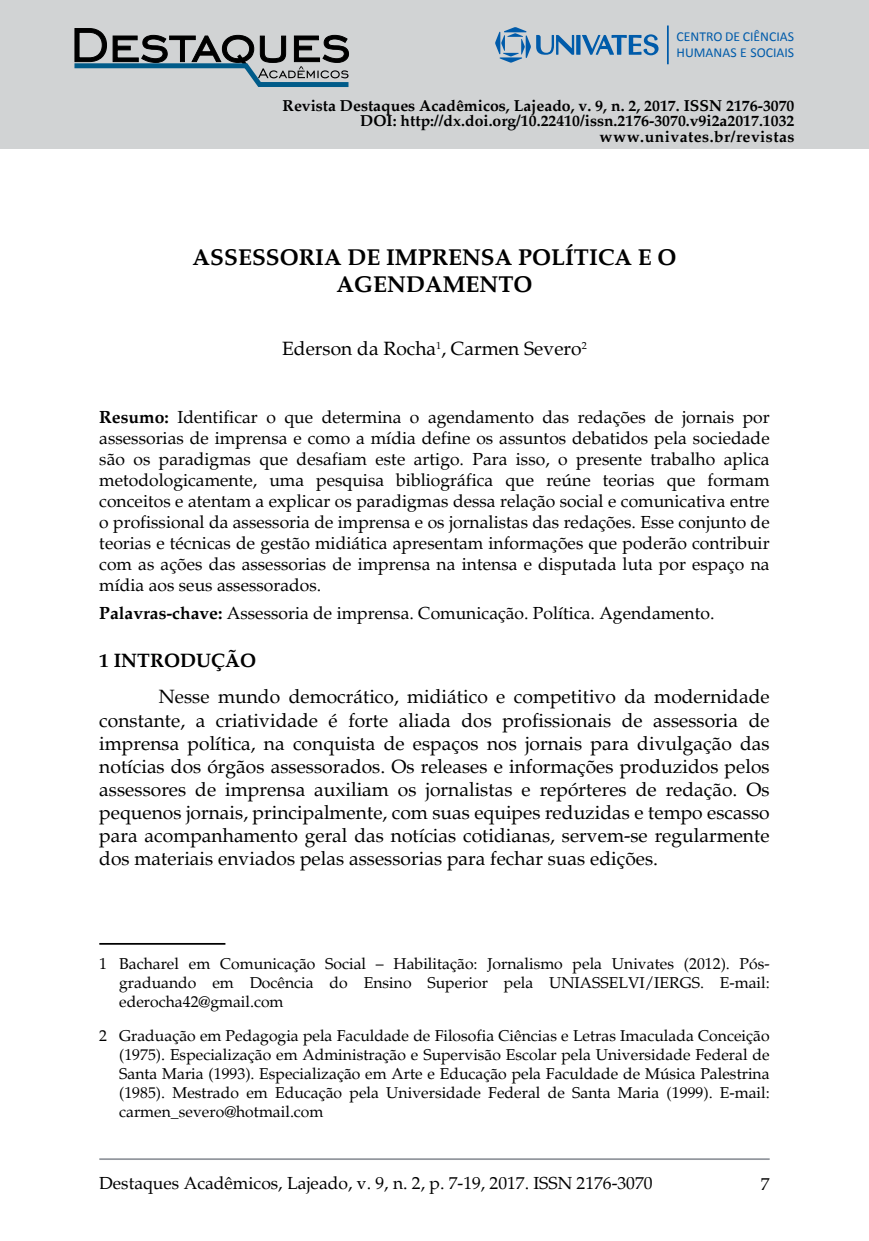
<style>
.page{position:relative;width:869px;height:1241px;background:#fff}
.page>*{position:absolute;margin:0;border:0;box-sizing:border-box;transform-origin:0 0}
.t1{font:700 22.75px/27.3px "Palatino";color:#000;text-align:center}
.t2{font:19.25px/23.1px "Palatino";color:#000;text-align:justify}
.t3{font:700 19.25px "Palatino";color:#000}
.t4{font:17.5px/21px "Palatino";color:#000;text-align:justify}
.t5{font:15.75px/18.9px "Palatino";color:#000;text-align:justify}
.t6{font:700 15.75px/15.8px "Palatino";color:#000;text-align:right}
.t7{font:13.65px/16.4px "Calibri";color:#005baa}
.s1{font-weight:700}
</style>
<div class="page">
<hr style="left:99px;top:1157px;width:670px;height:2px;background:#93979e">
<div style="left:0;top:0;width:868px;height:149px;background:#d1d3d4"></div>
<svg style="left:576px;top:35px;width:4px;height:20px"></svg>
<svg style="left:536px;top:35px;width:38px;height:20px"></svg>
<svg style="left:582px;top:34px;width:76px;height:21px"></svg>
<svg style="left:495px;top:27px;width:35px;height:36px"></svg>
<hr style="left:666px;top:25px;width:2px;height:39px;background:#005baa">
<svg style="left:74px;top:28px;width:275px;height:59px"></svg>
<hr style="left:99px;top:942px;width:126px;height:2px;background:#000">
<p class="t7" style="left:676px;top:28px;width:119px">CENTRO DE CIÊNCIAS<br>HUMANAS E SOCIAIS</p>
<p class="t6" style="left:282px;top:98px;width:513px">Revista Destaques Acadêmicos, Lajeado, v. 9, n. 2, 2017. ISSN 2176-3070<br>DOI: http://dx.doi.org/10.22410/issn.2176-3070.v9i2a2017.1032 www.univates.br/revistas</p>
<h1 class="t1" style="left:192px;top:243px;width:485px">ASSESSORIA DE IMPRENSA POLÍTICA E O<br>AGENDAMENTO</h1>
<p class="t2" style="left:282px;top:337px;width:306px">Ederson da Rocha<sup>1</sup>, Carmen Severo<sup>2</sup></p>
<p class="t4" style="left:99px;top:406px;width:671px"><span class="s1">Resumo:</span> Identificar o que determina o agendamento das redações de jornais por assessorias de imprensa e como a mídia define os assuntos debatidos pela sociedade são os paradigmas que desafiam este artigo. Para isso, o presente trabalho aplica metodologicamente, uma pesquisa bibliográfica que reúne teorias que formam conceitos e atentam a explicar os paradigmas dessa relação social e comunicativa entre o profissional da assessoria de imprensa e os jornalistas das redações. Esse conjunto de teorias e técnicas de gestão midiática apresentam informações que poderão contribuir com as ações das assessorias de imprensa na intensa e disputada luta por espaço na mídia aos seus assessorados.</p>
<p class="t4" style="left:99px;top:603px;width:616px"><span class="s1">Palavras-chave:</span> Assessoria de imprensa. Comunicação. Política. Agendamento.</p>
<p class="t3" style="left:99px;top:649px;width:158px">1 INTRODUÇÃO</p>
<p class="t2" style="left:99px;top:685px;width:671px;text-indent:60px">Nesse mundo democrático, midiático e competitivo da modernidade constante, a criatividade é forte aliada dos profissionais de assessoria de imprensa política, na conquista de espaços nos jornais para divulgação das notícias dos órgãos assessorados. Os releases e informações produzidos pelos assessores de imprensa auxiliam os jornalistas e repórteres de redação. Os pequenos jornais, principalmente, com suas equipes reduzidas e tempo escasso para acompanhamento geral das notícias cotidianas, servem-se regularmente dos materiais enviados pelas assessorias para fechar suas edições.</p>
<p class="t5" style="left:119px;top:953px;width:651px;text-indent:-20px">1 Bacharel em Comunicação Social – Habilitação: Jornalismo pela Univates (2012). Pós&shy;graduando em Docência do Ensino Superior pela UNIASSELVI/IERGS. E-mail: ederocha42@gmail.com</p>
<p class="t5" style="left:119px;top:1026px;width:651px;text-indent:-20px">2 Graduação em Pedagogia pela Faculdade de Filosofia Ciências e Letras Imaculada Conceição (1975). Especialização em Administração e Supervisão Escolar pela Universidade Federal de Santa Maria (1993). Especialização em Arte e Educação pela Faculdade de Música Palestrina (1985). Mestrado em Educação pela Universidade Federal de Santa Maria (1999). E-mail: carmen_severo@hotmail.com</p>
<p class="t4" style="left:99px;top:1172px;width:554px">Destaques Acadêmicos, Lajeado, v. 9, n. 2, p. 7-19, 2017. ISSN 2176-3070</p>
<p class="t4" style="left:760px;top:1173px;width:10px">7</p>
</div>
